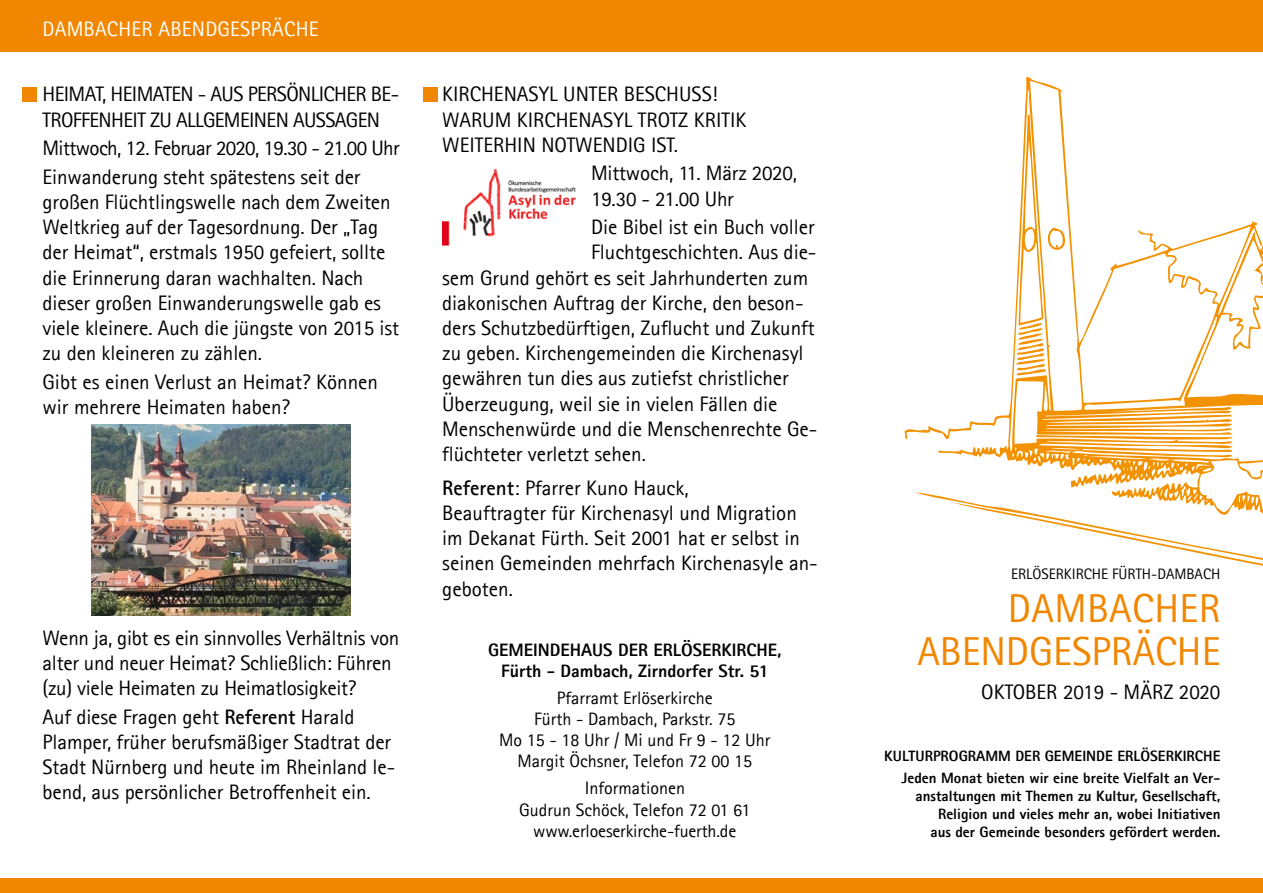
<style>
.page{position:relative;width:1263px;height:893px;background:#fff}
.page>*{position:absolute;margin:0;border:0;box-sizing:border-box;transform-origin:0 0}
.t1{font:40.5px/43px "Agfa Rotis Sans Serif";color:#f18700;text-align:right}
.t2{font:21px/25.2px "Agfa Rotis Sans Serif";letter-spacing:-.005em;color:#000}
.t3{font:21px/25.2px "Agfa Rotis Sans Serif";letter-spacing:-.03em;color:#000}
.t4{font:21px "Agfa Rotis Sans Serif";letter-spacing:.01em;color:#fff}
.t5{font:18px/21px "Agfa Rotis Sans Serif";color:#000;text-align:center}
.t6{font:800 18px/21px "Agfa Rotis Sans Serif";color:#000;text-align:center}
.t7{font:15.15px "Agfa Rotis Sans Serif";color:#000}
.t8{font:800 15px/18px "Agfa Rotis Sans Serif";color:#000;text-align:right}
.s1{font-weight:700}
</style>
<div class="page">
<div style="left:0;top:0;width:1263px;height:51px;background:#f18700"></div>
<img style="left:442px;top:168px;width:134px;height:78px">
<div style="left:0;top:878px;width:1263px;height:15px;background:#f18700"></div>
<div style="left:23px;top:87px;width:14px;height:15px;background:#f18700"></div>
<div style="left:423px;top:87px;width:15px;height:15px;background:#f18700"></div>
<img style="left:92px;top:425px;width:259px;height:190px">
<svg style="left:904px;top:77px;width:359px;height:370px"></svg>
<svg style="left:915px;top:447px;width:348px;height:119px"></svg>
<svg style="left:1016px;top:115px;width:51px;height:260px"></svg>
<p class="t4" style="left:43px;top:17px;width:277px">DAMBACHER ABENDGESPRÄCHE</p>
<p class="t3" style="left:43px;top:82px;width:358px">HEIMAT, HEIMATEN - AUS PERSÖNLICHER BE-<br>TROFFENHEIT ZU ALLGEMEINEN AUSSAGEN</p>
<p class="t2" style="left:43px;top:134px;width:359px;line-height:28.7px">Mittwoch, 12. Februar 2020, 19.30 - 21.00 Uhr<br>Einwanderung steht spätestens seit der</p>
<p class="t2" style="left:43px;top:189px;width:358px">großen Flüchtlingswelle nach dem Zweiten Weltkrieg auf der Tagesordnung. Der „Tag der Heimat“, erstmals 1950 gefeiert, sollte die Erinnerung daran wachhalten. Nach dieser großen Einwanderungswelle gab es viele kleinere. Auch die jüngste von 2015 ist zu den kleineren zu zählen.</p>
<p class="t2" style="left:43px;top:369px;width:337px">Gibt es einen Verlust an Heimat? Können wir mehrere Heimaten haben?</p>
<p class="t2" style="left:43px;top:625px;width:358px">Wenn ja, gibt es ein sinnvolles Verhältnis von alter und neuer Heimat? Schließlich: Führen (zu) viele Heimaten zu Heimatlosigkeit?</p>
<p class="t2" style="left:43px;top:704px;width:354px">Auf diese Fragen geht <span class="s1">Referent</span> Harald Plamper, früher berufsmäßiger Stadtrat der Stadt Nürnberg und heute im Rheinland le&shy;bend, aus persönlicher Betroffenheit ein.</p>
<p class="t2" style="left:442px;top:82px;width:306px">KIRCHENASYL UNTER BESCHUSS!<br>WARUM KIRCHENASYL TROTZ KRITIK<br>WEITERHIN NOTWENDIG IST.</p>
<p class="t2" style="left:591px;top:161px;width:207px">Mittwoch, 11. März 2020,<br>19.30 - 21.00 Uhr</p>
<p class="t2" style="left:591px;top:214px;width:225px">Die Bibel ist ein Buch voller</p>
<p class="t2" style="left:591px;top:240px;width:227px">Fluchtgeschichten. Aus die-</p>
<p class="t2" style="left:442px;top:265px;width:367px">sem Grund gehört es seit Jahrhunderten zum</p>
<p class="t2" style="left:442px;top:290px;width:363px">diakonischen Auftrag der Kirche, den beson-</p>
<p class="t2" style="left:442px;top:315px;width:374px">ders Schutzbedürftigen, Zuflucht und Zukunft</p>
<p class="t2" style="left:442px;top:340px;width:363px">zu geben. Kirchengemeinden die Kirchenasyl</p>
<p class="t2" style="left:442px;top:366px;width:348px">gewähren tun dies aus zutiefst christlicher</p>
<p class="t2" style="left:442px;top:391px;width:337px">Überzeugung, weil sie in vielen Fällen die</p>
<p class="t2" style="left:442px;top:416px;width:376px">Menschenwürde und die Menschenrechte Ge-</p>
<p class="t2" style="left:442px;top:441px;width:205px">flüchteter verletzt sehen.</p>
<p class="t2" style="left:442px;top:475px;width:377px"><span class="s1">Referent</span>: Pfarrer Kuno Hauck,<br>Beauftragter für Kirchenasyl und Migration im Dekanat Fürth. Seit 2001 hat er selbst in seinen Gemeinden mehrfach Kirchenasyle an&shy;geboten.</p>
<p class="t6" style="left:488px;top:639px;width:295px">GEMEINDEHAUS DER ERLÖSERKIRCHE,<br>Fürth - Dambach, Zirndorfer Str. 51</p>
<p class="t5" style="left:499px;top:687px;width:273px">Pfarramt Erlöserkirche<br>Fürth - Dambach, Parkstr. 75<br>Mo 15 - 18 Uhr / Mi und Fr 9 - 12 Uhr<br>Margit Öchsner, Telefon 72 00 15</p>
<p class="t5" style="left:519px;top:778px;width:233px">Informationen<br>Gudrun Schöck, Telefon 72 01 61 www.erloeserkirche-fuerth.de</p>
<p class="t7" style="left:1011px;top:565px;width:211px">ERLÖSERKIRCHE FÜRTH-DAMBACH</p>
<h1 class="t1" style="left:917px;top:587px;width:305px">DAMBACHER<br>ABENDGESPRÄCHE</h1>
<p class="t2" style="left:981px;top:679px;width:241px">OKTOBER 2019 - MÄRZ 2020</p>
<p class="t8" style="left:884px;top:745px;width:338px;line-height:22.2px">KULTURPROGRAMM DER GEMEINDE ERLÖSERKIRCHE<br>Jeden Monat bieten wir eine breite Vielfalt an Ver-</p>
<p class="t8" style="left:915px;top:787px;width:306px">anstaltungen mit Themen zu Kultur, Gesellschaft,<br>Religion und vieles mehr an, wobei Initiativen aus der Gemeinde besonders gefördert werden.</p>
</div>
